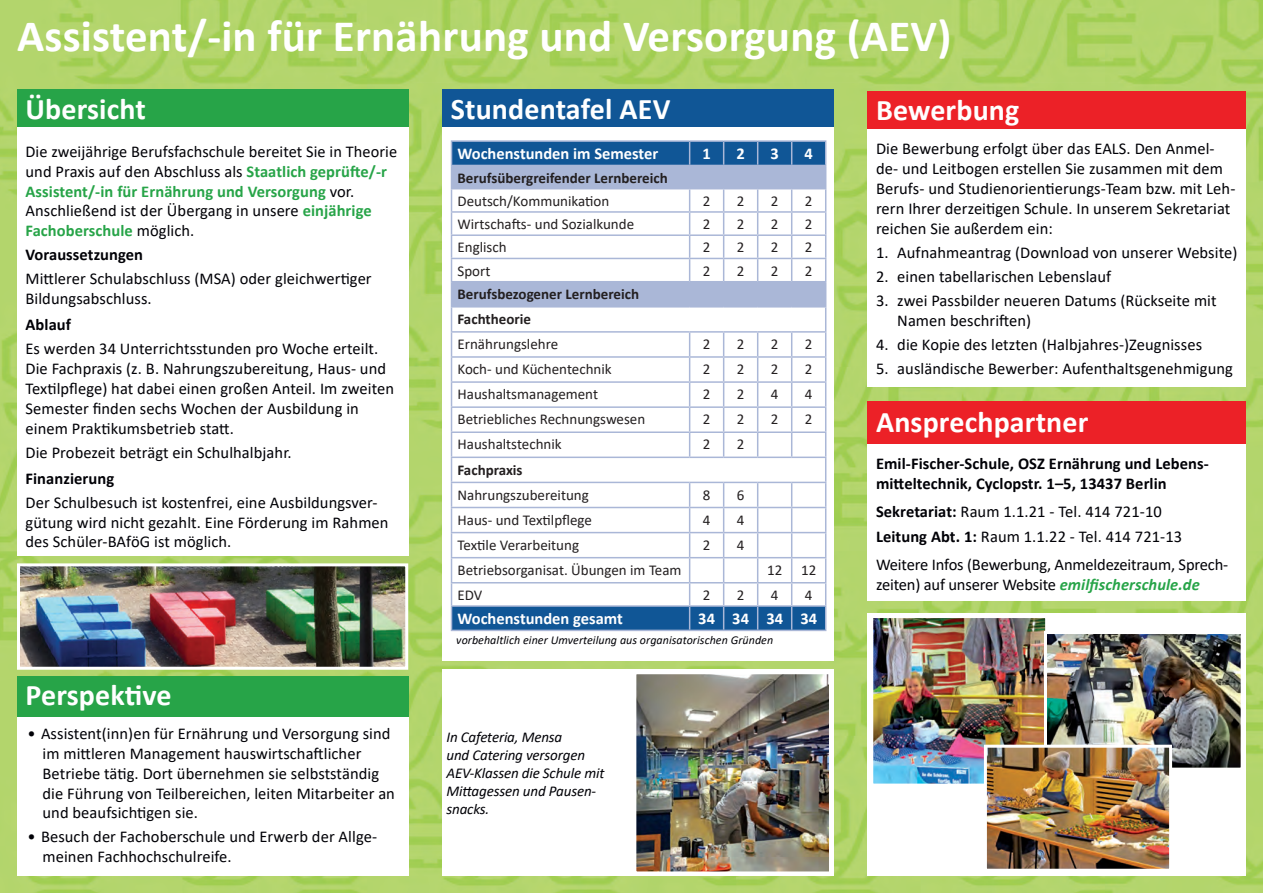
<style>
.page{position:relative;width:1263px;height:893px;background:#fff}
.page>*{position:absolute;margin:0;border:0;box-sizing:border-box;transform-origin:0 0}
.t1{font:700 45px "Calibri";letter-spacing:.005em;color:#fff}
.t2{font:700 30px "Calibri";letter-spacing:.005em;color:#fff}
.t3{font:16.5px/19.8px "Calibri";letter-spacing:.005em;color:#000006}
.t4{font:700 16.5px/19.8px "Calibri";letter-spacing:.005em;color:#000006}
.t5{font:700 16.5px "Calibri";color:#fff}
.t6{font:15px "Calibri";color:#231f20}
.t7{font:italic 15px/18px "Calibri";letter-spacing:-.01em;color:#000006}
.t8{font:700 15px/25px "Calibri";color:#231f20}
.t9{font:italic 12px "Calibri";letter-spacing:.005em;color:#000006}
.s1{font-weight:700;color:#27a448}
.s2{font-weight:700}
.s3{font-weight:700;font-style:italic;color:#27a448}
</style>
<div class="page">
<img style="left:0;top:0;width:1263px;height:893px">
<div style="left:867px;top:91px;width:379px;height:41px;background:#ec2127"></div>
<div style="left:867px;top:129px;width:379px;height:258px;background:#fff"></div>
<div style="left:17px;top:89px;width:391px;height:41px;background:#27a448"></div>
<div style="left:17px;top:128px;width:391px;height:428px;background:#fff"></div>
<div style="left:442px;top:670px;width:391px;height:206px;background:#fff"></div>
<div style="left:442px;top:89px;width:391px;height:41px;background:#105696"></div>
<div style="left:442px;top:128px;width:391px;height:533px;background:#fff"></div>
<hr style="left:451px;top:140px;width:239px;height:2px;background:#aab7d7">
<hr style="left:690px;top:140px;width:34px;height:2px;background:#aab7d7">
<hr style="left:724px;top:140px;width:34px;height:2px;background:#aab7d7">
<hr style="left:758px;top:140px;width:34px;height:2px;background:#aab7d7">
<hr style="left:792px;top:140px;width:34px;height:2px;background:#aab7d7">
<svg style="left:451px;top:141px;width:375px;height:489px"></svg>
<hr style="left:451px;top:630px;width:239px;height:1px;background:#aab7d7">
<hr style="left:690px;top:630px;width:34px;height:1px;background:#aab7d7">
<hr style="left:724px;top:630px;width:34px;height:1px;background:#aab7d7">
<hr style="left:758px;top:630px;width:34px;height:1px;background:#aab7d7">
<hr style="left:792px;top:630px;width:34px;height:1px;background:#aab7d7">
<div style="left:867px;top:401px;width:379px;height:42px;background:#ec2127"></div>
<div style="left:867px;top:444px;width:379px;height:157px;background:#fff"></div>
<div style="left:17px;top:714px;width:391px;height:162px;background:#fff"></div>
<div style="left:17px;top:676px;width:391px;height:40px;background:#27a448"></div>
<div style="left:867px;top:613px;width:379px;height:263px;background:#fff"></div>
<img style="left:637px;top:675px;width:191px;height:195px">
<div style="left:633px;top:671px;width:199px;height:203px;border:3px solid #fff"></div>
<img style="left:874px;top:619px;width:170px;height:164px">
<div style="left:870px;top:615px;width:178px;height:172px;border:3px solid #fff"></div>
<img style="left:1048px;top:635px;width:192px;height:132px">
<div style="left:1044px;top:631px;width:200px;height:140px;border:3px solid #fff"></div>
<img style="left:988px;top:749px;width:180px;height:119px">
<div style="left:984px;top:745px;width:188px;height:127px;border:3px solid #fff"></div>
<img style="left:21px;top:567px;width:383px;height:99px">
<div style="left:17px;top:563px;width:391px;height:107px;border:3px solid #fff"></div>
<h1 class="t1" style="left:17px;top:4px;width:936px">Assistent/-in für Ernährung und Versorgung (AEV)</h1>
<h2 class="t2" style="left:26px;top:87px;width:122px">Übersicht</h2>
<p class="t3" style="left:26px;top:141px;width:373px">Die zweijährige Berufsfachschule bereitet Sie in Theorie und Praxis auf den Abschluss als <span class="s1">Staatlich geprüfte/-r Assistent/-in für Ernährung und Versorgung</span> vor.<br>Anschließend ist der Übergang in unsere <span class="s1">einjährige Fachoberschule</span> möglich.</p>
<p class="t4" style="left:26px;top:245px;width:119px">Voraussetzungen</p>
<p class="t3" style="left:26px;top:268px;width:348px">Mittlerer Schulabschluss (MSA) oder gleichwertiger<br>Bildungsabschluss.</p>
<p class="t4" style="left:26px;top:315px;width:47px">Ablauf</p>
<p class="t3" style="left:26px;top:339px;width:370px">Es werden 34 Unterrichtsstunden pro Woche erteilt.<br>Die Fachpraxis (z. B. Nahrungszubereitung, Haus- und Textilpflege) hat dabei einen großen Anteil. Im zweiten Semester finden sechs Wochen der Ausbildung in einem Praktikumsbetrieb statt.</p>
<p class="t3" style="left:26px;top:442px;width:268px">Die Probezeit beträgt ein Schulhalbjahr.</p>
<p class="t4" style="left:26px;top:468px;width:90px">Finanzierung</p>
<p class="t3" style="left:26px;top:492px;width:365px">Der Schulbesuch ist kostenfrei, eine Ausbildungsver&shy;gütung wird nicht gezahlt. Eine Förderung im Rahmen des Schüler-BAföG ist möglich.</p>
<h2 class="t2" style="left:26px;top:674px;width:148px">Perspektive</h2>
<p class="t3" style="left:43px;top:723px;width:354px;text-indent:-15px">• Assistent(inn)en für Ernährung und Versorgung sind im mittleren Management hauswirtschaftlicher Betriebe tätig. Dort übernehmen sie selbstständig die Führung von Teilbereichen, leiten Mitarbeiter an und beaufsichtigen sie.</p>
<p class="t3" style="left:43px;top:827px;width:336px;text-indent:-15px">• Besuch der Fachoberschule und Erwerb der Allge&shy;meinen Fachhochschulreife.</p>
<h2 class="t2" style="left:451px;top:87px;width:221px">Stundentafel AEV</h2>
<p class="t5" style="left:457px;top:142px;width:202px">Wochenstunden im Semester</p>
<p class="t5" style="left:702px;top:142px;width:10px">1</p>
<p class="t5" style="left:736px;top:142px;width:10px">2</p>
<p class="t5" style="left:770px;top:142px;width:10px">3</p>
<p class="t5" style="left:804px;top:142px;width:10px">4</p>
<p class="t8" style="left:457px;top:165px;width:212px">Berufsübergreifender Lernbereich</p>
<p class="t6" style="left:457px;top:191px;width:153px">Deutsch/Kommunikation</p>
<p class="t6" style="left:703px;top:191px;width:9px">2</p>
<p class="t6" style="left:737px;top:191px;width:9px">2</p>
<p class="t6" style="left:771px;top:191px;width:9px">2</p>
<p class="t6" style="left:805px;top:191px;width:9px">2</p>
<p class="t6" style="left:457px;top:214px;width:178px">Wirtschafts- und Sozialkunde</p>
<p class="t6" style="left:703px;top:214px;width:9px">2</p>
<p class="t6" style="left:737px;top:214px;width:9px">2</p>
<p class="t6" style="left:771px;top:214px;width:9px">2</p>
<p class="t6" style="left:805px;top:214px;width:9px">2</p>
<p class="t6" style="left:457px;top:237px;width:51px">Englisch</p>
<p class="t6" style="left:703px;top:237px;width:9px">2</p>
<p class="t6" style="left:737px;top:237px;width:9px">2</p>
<p class="t6" style="left:771px;top:237px;width:9px">2</p>
<p class="t6" style="left:805px;top:237px;width:9px">2</p>
<p class="t6" style="left:457px;top:260px;width:34px">Sport</p>
<p class="t6" style="left:703px;top:260px;width:9px">2</p>
<p class="t6" style="left:737px;top:260px;width:9px">2</p>
<p class="t6" style="left:771px;top:260px;width:9px">2</p>
<p class="t6" style="left:805px;top:260px;width:9px">2</p>
<p class="t8" style="left:457px;top:281px;width:183px">Berufsbezogener Lernbereich<br>Fachtheorie</p>
<p class="t6" style="left:457px;top:334px;width:102px">Ernährungslehre</p>
<p class="t6" style="left:703px;top:334px;width:9px">2</p>
<p class="t6" style="left:737px;top:334px;width:9px">2</p>
<p class="t6" style="left:771px;top:334px;width:9px">2</p>
<p class="t6" style="left:805px;top:334px;width:9px">2</p>
<p class="t6" style="left:457px;top:359px;width:156px">Koch- und Küchentechnik</p>
<p class="t6" style="left:703px;top:359px;width:9px">2</p>
<p class="t6" style="left:737px;top:359px;width:9px">2</p>
<p class="t6" style="left:771px;top:359px;width:9px">2</p>
<p class="t6" style="left:805px;top:359px;width:9px">2</p>
<p class="t6" style="left:457px;top:384px;width:142px">Haushaltsmanagement</p>
<p class="t6" style="left:703px;top:384px;width:9px">2</p>
<p class="t6" style="left:737px;top:384px;width:9px">2</p>
<p class="t6" style="left:771px;top:384px;width:9px">4</p>
<p class="t6" style="left:805px;top:384px;width:9px">4</p>
<p class="t6" style="left:457px;top:409px;width:189px">Betriebliches Rechnungswesen</p>
<p class="t6" style="left:703px;top:409px;width:9px">2</p>
<p class="t6" style="left:737px;top:409px;width:9px">2</p>
<p class="t6" style="left:771px;top:409px;width:9px">2</p>
<p class="t6" style="left:805px;top:409px;width:9px">2</p>
<p class="t6" style="left:457px;top:434px;width:106px">Haushaltstechnik</p>
<p class="t6" style="left:703px;top:434px;width:9px">2</p>
<p class="t6" style="left:737px;top:434px;width:9px">2</p>
<p class="t8" style="left:457px;top:457px;width:67px">Fachpraxis</p>
<p class="t6" style="left:457px;top:484px;width:133px">Nahrungszubereitung</p>
<p class="t6" style="left:703px;top:484px;width:9px">8</p>
<p class="t6" style="left:737px;top:484px;width:9px">6</p>
<p class="t6" style="left:457px;top:509px;width:136px">Haus- und Textilpflege</p>
<p class="t6" style="left:703px;top:509px;width:9px">4</p>
<p class="t6" style="left:737px;top:509px;width:9px">4</p>
<p class="t6" style="left:457px;top:534px;width:123px">Textile Verarbeitung</p>
<p class="t6" style="left:703px;top:534px;width:9px">2</p>
<p class="t6" style="left:737px;top:534px;width:9px">4</p>
<p class="t6" style="left:457px;top:559px;width:226px">Betriebsorganisat. Übungen im Team</p>
<p class="t6" style="left:767px;top:559px;width:17px">12</p>
<p class="t6" style="left:801px;top:559px;width:17px">12</p>
<p class="t6" style="left:457px;top:585px;width:26px">EDV</p>
<p class="t6" style="left:703px;top:585px;width:9px">2</p>
<p class="t6" style="left:737px;top:585px;width:9px">2</p>
<p class="t6" style="left:771px;top:585px;width:9px">4</p>
<p class="t6" style="left:805px;top:585px;width:9px">4</p>
<p class="t5" style="left:457px;top:607px;width:167px">Wochenstunden gesamt</p>
<p class="t5" style="left:698px;top:607px;width:120px">34 34 34 34</p>
<p class="t9" style="left:456px;top:631px;width:318px">vorbehaltlich einer Umverteilung aus organisatorischen Gründen</p>
<p class="t7" style="left:446px;top:728px;width:159px">In Cafeteria, Mensa<br>und Catering versorgen<br>AEV-Klassen die Schule mit<br>Mittagessen und Pausen&shy;snacks.</p>
<h2 class="t2" style="left:876px;top:89px;width:145px">Bewerbung</h2>
<p class="t3" style="left:876px;top:139px;width:361px">Die Bewerbung erfolgt über das EALS. Den Anmel&shy;de- und Leitbogen erstellen Sie zusammen mit dem Berufs- und Studienorientierungs-Team bzw. mit Leh&shy;rern Ihrer derzeitigen Schule. In unserem Sekretariat reichen Sie außerdem ein:</p>
<p class="t3" style="left:876px;top:242px;width:363px">1. Aufnahmeantrag (Download von unserer Website)</p>
<p class="t3" style="left:876px;top:266px;width:237px">2. einen tabellarischen Lebenslauf</p>
<p class="t3" style="left:897px;top:290px;width:321px;text-indent:-21px">3. zwei Passbilder neueren Datums (Rückseite mit<br>Namen beschriften)</p>
<p class="t3" style="left:876px;top:334px;width:328px">4. die Kopie des letzten (Halbjahres-)Zeugnisses</p>
<p class="t3" style="left:876px;top:358px;width:358px">5. ausländische Bewerber: Aufenthaltsgenehmigung</p>
<h2 class="t2" style="left:876px;top:401px;width:214px">Ansprechpartner</h2>
<p class="t4" style="left:876px;top:454px;width:334px">Emil-Fischer-Schule, OSZ Ernährung und Lebens&shy;mitteltechnik, Cyclopstr. 1–5, 13437 Berlin</p>
<p class="t3" style="left:876px;top:500px;width:308px;line-height:24px"><span class="s2">Sekretariat:</span> Raum 1.1.21 - Tel. 414 721-10<br><span class="s2">Leitung Abt. 1:</span> Raum 1.1.22 - Tel. 414 721-13</p>
<p class="t3" style="left:876px;top:554px;width:354px">Weitere Infos (Bewerbung, Anmeldezeitraum, Sprech&shy;zeiten) auf unserer Website <span class="s3">emilfischerschule.de</span></p>
</div>
